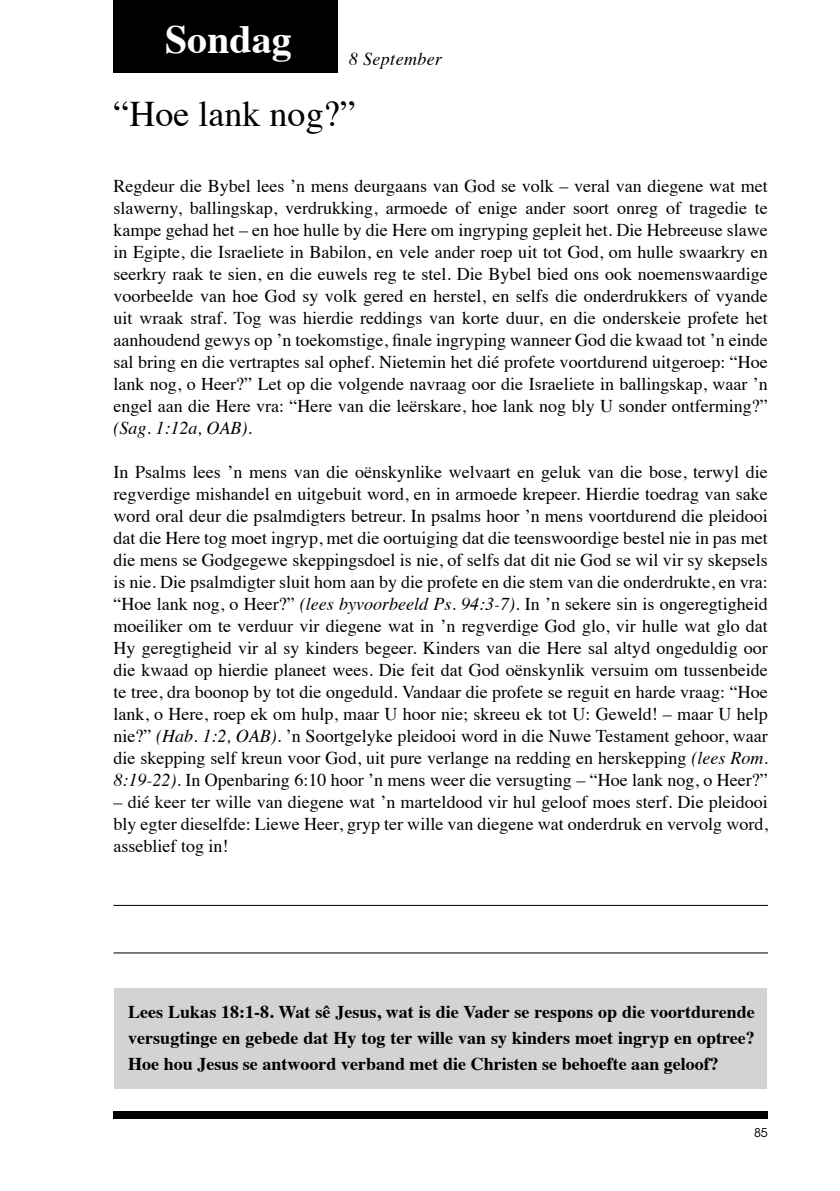
<style>
.page{position:relative;width:840px;height:1191px;background:#fff}
.page>*{position:absolute;margin:0;border:0;box-sizing:border-box;transform-origin:0 0}
.t1{font:700 40px "Times";color:#fff}
.t2{font:36px "Times";color:#000}
.t3{font:18px/22px "Times";color:#000;text-align:justify}
.t4{font:700 18px/26px "Times";color:#000;text-align:justify}
.t5{font:italic 18px "Times";color:#000}
.t6{font:italic 18px "Times";letter-spacing:.02em;color:#000}
.t7{font:12px "ITC Avant Garde Std";color:#000}
.s1{font-style:italic}
</style>
<div class="page">
<div style="left:113px;top:1111px;width:654px;height:8px;background:#000"></div>
<div style="left:113px;top:0;width:225px;height:72px;background:#000"></div>
<div style="left:114px;top:988px;width:652px;height:100px;background:#d1d3d4"></div>
<hr style="left:113px;top:905px;width:654px;height:1px;background:#000">
<hr style="left:113px;top:952px;width:654px;height:1px;background:#000">
<h1 class="t1" style="left:165px;top:1px;width:128px">Sondag</h1>
<p class="t6" style="left:349px;top:43px;width:95px">8 September</p>
<h2 class="t2" style="left:113px;top:80px;width:243px">“Hoe lank nog?”</h2>
<p class="t3" style="left:113px;top:173px;width:655px">Regdeur die Bybel lees ’n mens deurgaans van God se volk – veral van diegene wat met slawerny, ballingskap, verdrukking, armoede of enige ander soort onreg of tragedie te kampe gehad het – en hoe hulle by die Here om ingryping gepleit het. Die Hebreeuse slawe in Egipte, die Israeliete in Babilon, en vele ander roep uit tot God, om hulle swaarkry en seerkry raak te sien, en die euwels reg te stel. Die Bybel bied ons ook noemenswaardige voorbeelde van hoe God sy volk gered en herstel, en selfs die onderdrukkers of vyande uit wraak straf. Tog was hierdie reddings van korte duur, en die onderskeie profete het aanhoudend gewys op ’n toekomstige, finale ingryping wanneer God die kwaad tot ’n einde sal bring en die vertraptes sal ophef. Nietemin het dié profete voortdurend uitgeroep: “Hoe lank nog, o Heer?” Let op die volgende navraag oor die Israeliete in ballingskap, waar ’n engel aan die Here vra: “Here van die leërskare, hoe lank nog bly U sonder ontferming?”</p>
<p class="t5" style="left:113px;top:412px;width:140px">(Sag. 1:12a, OAB).</p>
<p class="t3" style="left:113px;top:459px;width:655px">In Psalms lees ’n mens van die oënskynlike welvaart en geluk van die bose, terwyl die regverdige mishandel en uitgebuit word, en in armoede krepeer. Hierdie toedrag van sake word oral deur die psalmdigters betreur. In psalms hoor ’n mens voortdurend die pleidooi dat die Here tog moet ingryp, met die oortuiging dat die teenswoordige bestel nie in pas met die mens se Godgegewe skeppingsdoel is nie, of selfs dat dit nie God se wil vir sy skepsels is nie. Die psalmdigter sluit hom aan by die profete en die stem van die onderdrukte, en vra: “Hoe lank nog, o Heer?” <span class="s1">(lees byvoorbeeld Ps. 94:3-7)</span>. In ’n sekere sin is ongeregtigheid moeiliker om te verduur vir diegene wat in ’n regverdige God glo, vir hulle wat glo dat Hy geregtigheid vir al sy kinders begeer. Kinders van die Here sal altyd ongeduldig oor die kwaad op hierdie planeet wees. Die feit dat God oënskynlik versuim om tussenbeide te tree, dra boonop by tot die ongeduld. Vandaar die profete se reguit en harde vraag: “Hoe lank, o Here, roep ek om hulp, maar U hoor nie; skreeu ek tot U: Geweld! – maar U help nie?” <span class="s1">(Hab. 1:2, OAB).</span> ’n Soortgelyke pleidooi word in die Nuwe Testament gehoor, waar die skepping self kreun voor God, uit pure verlange na redding en herskepping <span class="s1">(lees Rom.<br>8:19-22)</span>. In Openbaring 6:10 hoor ’n mens weer die versugting – “Hoe lank nog, o Heer?”</p>
<p class="t3" style="left:113px;top:789px;width:655px">– dié keer ter wille van diegene wat ’n marteldood vir hul geloof moes sterf. Die pleidooi bly egter dieselfde: Liewe Heer, gryp ter wille van diegene wat onderdruk en vervolg word, asseblief tog in!</p>
<p class="t4" style="left:128px;top:997px;width:627px">Lees Lukas 18:1-8. Wat sê Jesus, wat is die Vader se respons op die voortdurende versugtinge en gebede dat Hy tog ter wille van sy kinders moet ingryp en optree?<br>Hoe hou Jesus se antwoord verband met die Christen se behoefte aan geloof?</p>
<p class="t7" style="left:753px;top:1125px;width:15px">85</p>
</div>
